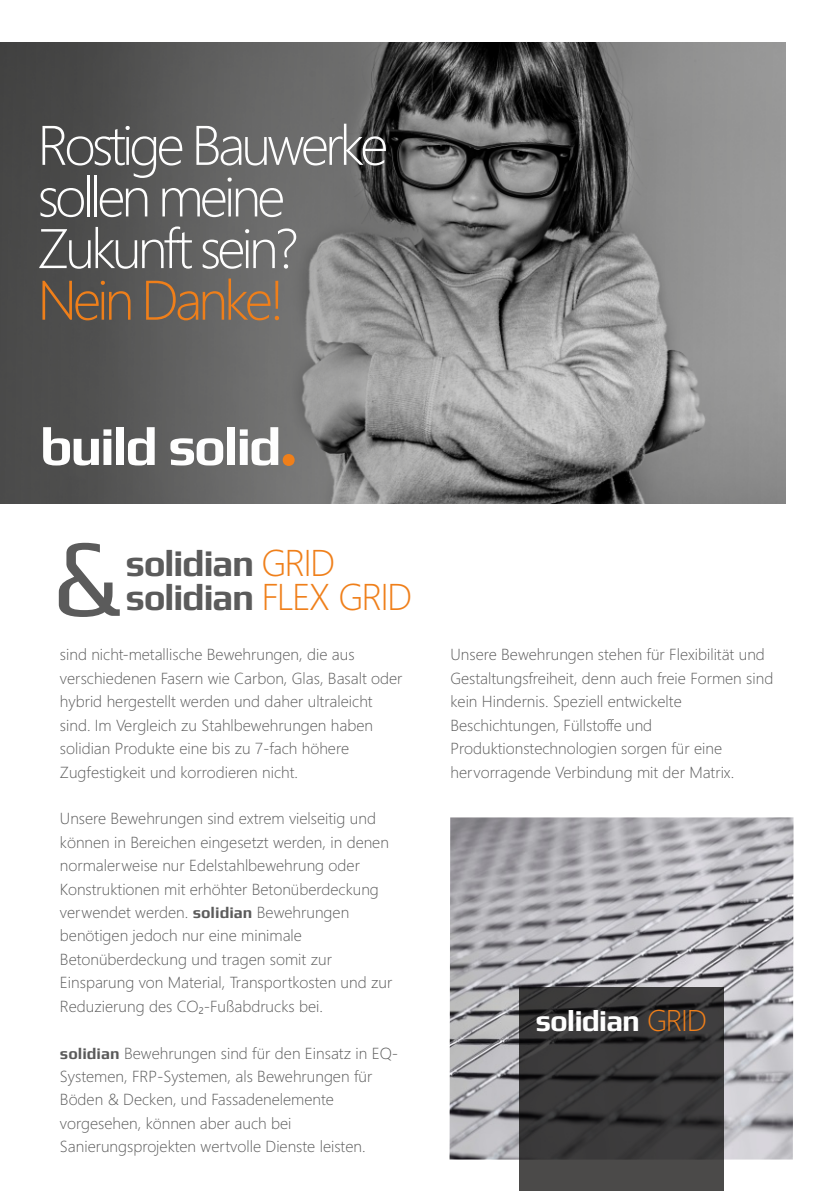
<style>
.page{position:relative;width:840px;height:1191px;background:#fff}
.page>*{position:absolute;margin:0;border:0;box-sizing:border-box;transform-origin:0 0}
.t1{font:110.6px "Play";color:#5b5b5b}
.t2{font:300 55.6px/51.6px "Segoe UI";letter-spacing:-.07em;color:#fefefe}
.t3{font:300 55.6px "Segoe UI";letter-spacing:-.07em;color:#ef7f1a}
.t4{font:700 54px "Play";letter-spacing:-.045em;color:#fefefe}
.t5{font:700 37.2px "Play";letter-spacing:-.04em;color:#5b5b5b}
.t6{font:700 30px "Play";letter-spacing:-.035em;color:#fefefe}
.t7{font:300 16px/23.4px "Segoe UI";color:#5b5b5b}
.s1{font-family:"Arial Rounded MT Bold";font-weight:400;font-size:81px;color:#ef7f1a}
.s2{font-family:"Segoe UI";font-weight:300;color:#ef7f1a}
.s3{font-family:"Play";font-weight:700}
</style>
<div class="page">
<img style="left:449px;top:817px;width:344px;height:342px">
<svg style="left:0;top:42px;width:785px;height:462px;background:#70706f"></svg>
<div style="left:518px;top:987px;width:205px;height:204px;background:#2b2a29;opacity:.85"></div>
<h2 class="t2" style="left:37px;top:125px;width:352px">Rostige Bauwerke sollen meine<br>Zukunft sein?</h2>
<h2 class="t3" style="left:37px;top:279px;width:249px">Nein Danke!</h2>
<h3 class="t4" style="left:40px;top:414px;width:263px">build solid<span class="s1">.</span></h3>
<h1 class="t1" style="left:52px;top:512px;width:72px">&amp;</h1>
<h3 class="t5" style="left:125px;top:541px;width:211px">solidian <span class="s2">GRID</span></h3>
<h3 class="t5" style="left:125px;top:575px;width:288px">solidian <span class="s2">FLEX GRID</span></h3>
<p class="t7" style="left:60px;top:644px;width:344px">sind nicht-metallische Bewehrungen, die aus verschiedenen Fasern wie Carbon, Glas, Basalt oder hybrid hergestellt werden und daher ultraleicht sind. Im Vergleich zu Stahlbewehrungen haben solidian Produkte eine bis zu 7-fach höhere Zugfestigkeit und korrodieren nicht.</p>
<p class="t7" style="left:60px;top:808px;width:334px">Unsere Bewehrungen sind extrem vielseitig und können in Bereichen eingesetzt werden, in denen normalerweise nur Edelstahlbewehrung oder Konstruktionen mit erhöhter Betonüberdeckung verwendet werden. <span class="s3">solidian</span> Bewehrungen benötigen jedoch nur eine minimale Betonüberdeckung und tragen somit zur Einsparung von Material, Transportkosten und zur Reduzierung des CO₂-Fußabdrucks bei.</p>
<p class="t7" style="left:60px;top:1042px;width:339px"><span class="s3">solidian</span> Bewehrungen sind für den Einsatz in EQ-Systemen, FRP-Systemen, als Bewehrungen für Böden &amp; Decken, und Fassadenelemente vorgesehen, können aber auch bei Sanierungsprojekten wertvolle Dienste leisten.</p>
<p class="t7" style="left:450px;top:644px;width:324px">Unsere Bewehrungen stehen für Flexibilität und Gestaltungsfreiheit, denn auch freie Formen sind kein Hindernis. Speziell entwickelte Beschichtungen, Füllstoffe und Produktionstechnologien sorgen für eine hervorragende Verbindung mit der Matrix.</p>
<h3 class="t6" style="left:535px;top:1002px;width:173px">solidian <span class="s2">GRID</span></h3>
</div>
